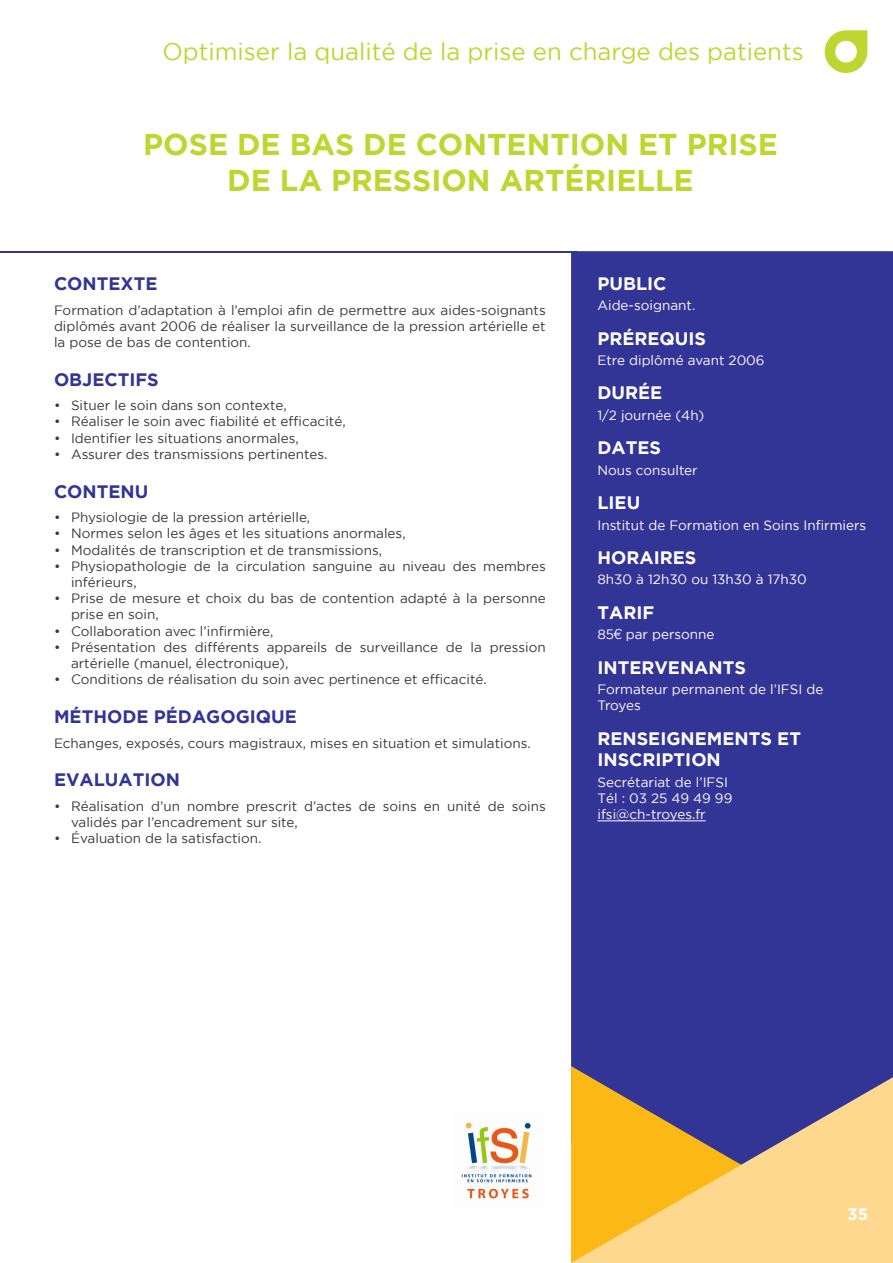
<style>
.page{position:relative;width:893px;height:1263px;background:#fff}
.page>*{position:absolute;margin:0;border:0;box-sizing:border-box;transform-origin:0 0}
.Titre_formation{font:700 30px/36px "Gotham";color:#bed630;text-align:center}
.t1{font:24px "Gotham";color:#bed630}
.Titre_blanc_gauche{font:700 18px/21.6px "Gotham";color:#fff}
.Titre_bleu{font:700 18px "Gotham";color:#323595}
.t2{font:700 16.5px "Gotham";color:#fff}
.t3{font:13.5px/16.2px "Gotham";color:#3a3739}
.Texte_blanc_gauche{font:13.5px/16.2px "Gotham";color:#fff}
.s1{font-family:"Te X Gyre Adventor"}
</style>
<div class="page">
<div style="left:571px;top:251px;width:322px;height:826px;background:#323595"></div>
<svg style="left:825px;top:30px;width:42px;height:43px"></svg>
<div style="left:571px;top:1066px;width:172px;height:11px;background:#323595"></div>
<svg style="left:571px;top:1077px;width:322px;height:186px;background:#cfaa6c"></svg>
<hr style="left:0;top:251px;width:577px;height:2px;background:#323595">
<img style="left:461px;top:1122px;width:71px;height:77px">
<hr style="left:597px;top:820px;width:109px;height:1px;background:#fff">
<h2 class="t1" style="left:162px;top:39px;width:643px">Optimiser la qualité de la prise en charge des patients</h2>
<p class="Titre_formation" style="left:143px;top:126px;width:636px">POSE DE BAS DE CONTENTION ET PRISE<br>DE LA PRESSION ARTÉRIELLE</p>
<p class="Titre_bleu" style="left:54px;top:273px;width:105px">CONTEXTE</p>
<p class="t3" style="left:54px;top:301px;width:493px;text-align:justify">Formation d’adaptation à l’emploi afin de permettre aux aides-soignants diplômés avant 2006 de réaliser la surveillance de la pression artérielle et la pose de bas de contention.</p>
<p class="Titre_bleu" style="left:54px;top:369px;width:106px">OBJECTIFS</p>
<p class="t3" style="left:54px;top:397px;width:234px">• Situer le soin dans son contexte,</p>
<p class="t3" style="left:54px;top:413px;width:293px">• Réaliser le soin avec fiabilité et efficacité,</p>
<p class="t3" style="left:54px;top:430px;width:246px">• Identifier les situations anormales,</p>
<p class="t3" style="left:54px;top:446px;width:275px">• Assurer des transmissions pertinentes.</p>
<p class="Titre_bleu" style="left:54px;top:481px;width:96px">CONTENU</p>
<p class="t3" style="left:54px;top:509px;width:258px">• Physiologie de la pression artérielle,</p>
<p class="t3" style="left:54px;top:525px;width:353px">• Normes selon les âges et les situations anormales,</p>
<p class="t3" style="left:54px;top:541px;width:330px">• Modalités de transcription et de transmissions,</p>
<p class="t3" style="left:71px;top:558px;width:476px;text-indent:-17px">• Physiopathologie de la circulation sanguine au niveau des membres inférieurs,</p>
<p class="t3" style="left:71px;top:590px;width:476px;text-indent:-17px">• Prise de mesure et choix du bas de contention adapté à la personne prise en soin,</p>
<p class="t3" style="left:54px;top:622px;width:221px">• Collaboration avec l’infirmière,</p>
<p class="t3" style="left:71px;top:639px;width:476px;text-indent:-17px">• Présentation des différents appareils de surveillance de la pression artérielle (manuel, électronique),</p>
<p class="t3" style="left:54px;top:671px;width:434px">• Conditions de réalisation du soin avec pertinence et efficacité.</p>
<p class="Titre_bleu" style="left:54px;top:706px;width:244px">MÉTHODE PÉDAGOGIQUE</p>
<p class="t3" style="left:54px;top:734px;width:478px">Echanges, exposés, cours magistraux, mises en situation et simulations.</p>
<p class="Titre_bleu" style="left:54px;top:769px;width:127px">EVALUATION</p>
<p class="t3" style="left:71px;top:798px;width:476px;text-indent:-17px">• Réalisation d’un nombre prescrit d’actes de soins en unité de soins validés par l’encadrement sur site,</p>
<p class="t3" style="left:54px;top:830px;width:209px">• Évaluation de la satisfaction.</p>
<p class="Titre_blanc_gauche" style="left:597px;top:272px;width:71px">PUBLIC</p>
<p class="Texte_blanc_gauche" style="left:597px;top:297px;width:99px">Aide-soignant.</p>
<p class="Titre_blanc_gauche" style="left:597px;top:327px;width:110px">PRÉREQUIS</p>
<p class="Texte_blanc_gauche" style="left:597px;top:352px;width:169px">Etre diplômé avant 2006</p>
<p class="Titre_blanc_gauche" style="left:597px;top:382px;width:66px">DURÉE</p>
<p class="Texte_blanc_gauche" style="left:597px;top:407px;width:109px">1/2 journée (4h)</p>
<p class="Titre_blanc_gauche" style="left:597px;top:437px;width:65px">DATES</p>
<p class="Texte_blanc_gauche" style="left:597px;top:462px;width:102px">Nous consulter</p>
<p class="Titre_blanc_gauche" style="left:597px;top:491px;width:44px">LIEU</p>
<p class="Texte_blanc_gauche" style="left:597px;top:516px;width:270px">Institut de Formation en Soins Infirmiers</p>
<p class="Titre_blanc_gauche" style="left:597px;top:546px;width:100px">HORAIRES</p>
<p class="Texte_blanc_gauche" style="left:597px;top:571px;width:211px">8h30 à 12h30 ou 13h30 à 17h30</p>
<p class="Titre_blanc_gauche" style="left:597px;top:601px;width:58px">TARIF</p>
<p class="Texte_blanc_gauche" style="left:597px;top:626px;width:119px">85<span class="s1">€</span> par personne</p>
<p class="Titre_blanc_gauche" style="left:597px;top:656px;width:150px">INTERVENANTS</p>
<p class="Texte_blanc_gauche" style="left:597px;top:681px;width:227px">Formateur permanent de l’IFSI de<br>Troyes</p>
<p class="Titre_blanc_gauche" style="left:597px;top:727px;width:205px">RENSEIGNEMENTS ET<br>INSCRIPTION</p>
<p class="Texte_blanc_gauche" style="left:597px;top:773px;width:132px">Secrétariat de l’IFSI</p>
<p class="Texte_blanc_gauche" style="left:597px;top:790px;width:136px">Tél : 03 25 49 49 99</p>
<p class="Texte_blanc_gauche" style="left:597px;top:806px;width:110px">ifsi@ch-troyes.fr</p>
<p class="t2" style="left:848px;top:1205px;width:22px">35</p>
</div>
